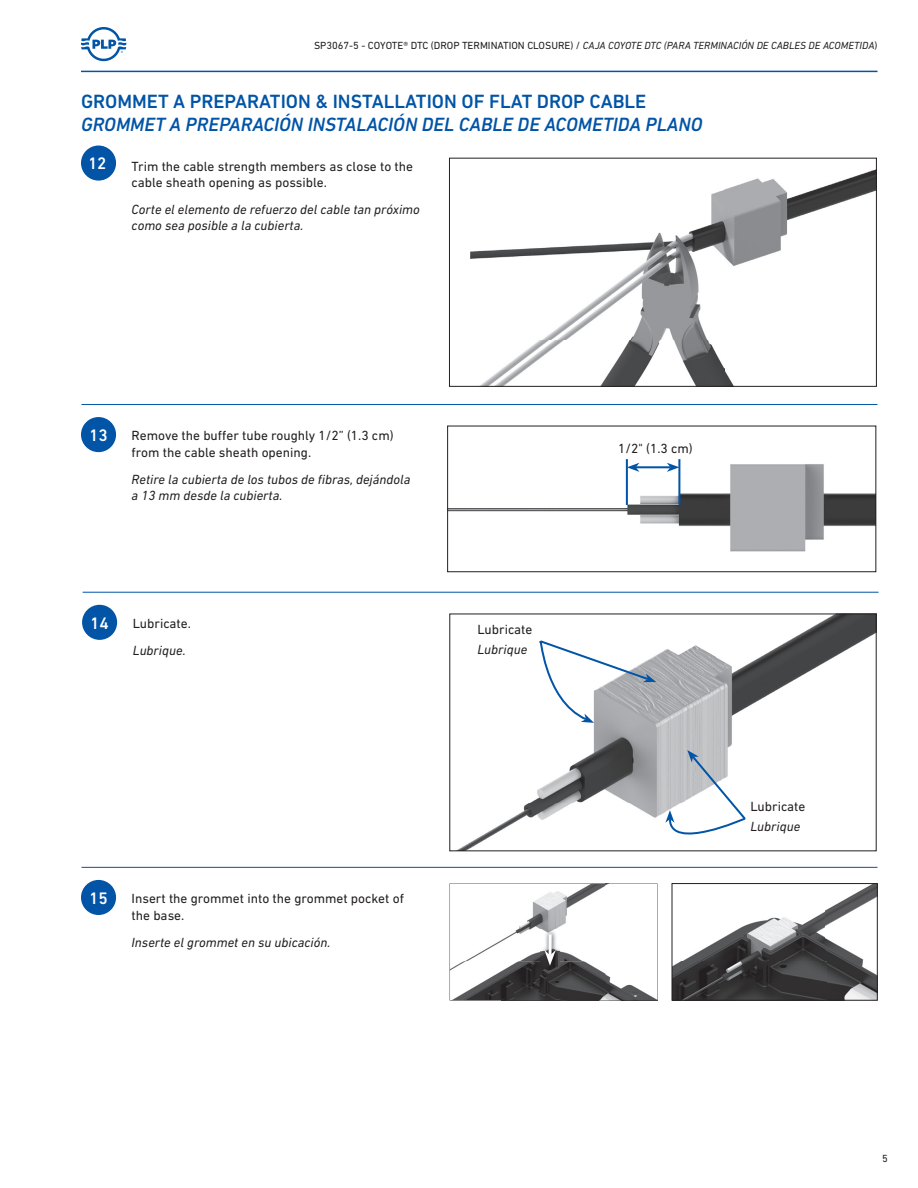
<style>
.page{position:relative;width:918px;height:1188px;background:#fff}
.page>*{position:absolute;margin:0;border:0;box-sizing:border-box;transform-origin:0 0}
.t1{font:italic 500 19.5px "DIN Next LT Pro";color:#0154a6}
.t2{font:500 19.5px "DIN Next LT Pro";color:#0154a6}
.t3{font:500 16.95px "DIN Next LT Pro";color:#fff}
.t4{font:13.5px/16.2px "DIN Next LT Pro";color:#231f20}
.t5{font:italic 13.5px/16.2px "DIN Next LT Pro";color:#231f20}
.t6{font:italic 10.5px "DIN Next LT Pro";color:#231f20}
.t7{font:10.5px "DIN Next LT Pro";color:#231f20}
.s1{font-style:normal}
</style>
<div class="page">
<hr style="left:81px;top:71px;width:797px;height:1px;background:#0154a6">
<svg style="left:81px;top:27px;width:45px;height:34px"></svg>
<img style="left:471px;top:169px;width:404px;height:216px">
<div style="left:449px;top:158px;width:428px;height:229px;border:1px solid #231f20"></div>
<img style="left:459px;top:616px;width:415px;height:233px">
<svg style="left:538px;top:631px;width:118px;height:92px"></svg>
<svg style="left:665px;top:750px;width:83px;height:102px"></svg>
<img style="left:674px;top:885px;width:202px;height:113px">
<div style="left:672px;top:883px;width:206px;height:117px;border:1px solid #231f20"></div>
<svg style="left:450px;top:883px;width:207px;height:118px"></svg>
<div style="left:81px;top:146px;width:35px;height:35px;background:#0154a6;border-radius:50%"></div>
<hr style="left:82px;top:404px;width:796px;height:1px;background:#0154a6">
<div style="left:81px;top:417px;width:35px;height:35px;background:#0154a6;border-radius:50%"></div>
<img style="left:449px;top:459px;width:425px;height:93px">
<div style="left:447px;top:426px;width:429px;height:146px;border:1px solid #231f20"></div>
<hr style="left:626px;top:459px;width:2px;height:46px;background:#0154a6">
<hr style="left:678px;top:459px;width:2px;height:46px;background:#0154a6">
<hr style="left:636px;top:466px;width:34px;height:2px;background:#0154a6">
<svg style="left:627px;top:463px;width:12px;height:9px"></svg>
<svg style="left:667px;top:463px;width:12px;height:9px"></svg>
<hr style="left:83px;top:592px;width:796px;height:1px;background:#0154a6">
<div style="left:82px;top:605px;width:35px;height:35px;background:#0154a6;border-radius:50%"></div>
<hr style="left:82px;top:867px;width:796px;height:1px;background:#0154a6">
<div style="left:81px;top:880px;width:35px;height:35px;background:#0154a6;border-radius:50%"></div>
<p class="t6" style="left:314px;top:40px;width:565px"><span class="s1">SP3067-5 - COYOTE® DTC (DROP TERMINATION CLOSURE) /</span> CAJA COYOTE DTC (PARA TERMINACIÓN DE CABLES DE ACOMETIDA<span class="s1">)</span></p>
<h1 class="t2" style="left:81px;top:90px;width:567px">GROMMET A PREPARATION &amp; INSTALLATION OF FLAT DROP CABLE</h1>
<h1 class="t1" style="left:81px;top:113px;width:623px">GROMMET A PREPARACIÓN INSTALACIÓN DEL CABLE DE ACOMETIDA PLANO</h1>
<p class="t4" style="left:132px;top:158px;width:283px">Trim the cable strength members as close to the cable sheath opening as possible.</p>
<p class="t5" style="left:132px;top:201px;width:290px">Corte el elemento de refuerzo del cable tan próximo como sea posible a la cubierta.</p>
<p class="t3" style="left:88px;top:153px;width:20px">12</p>
<p class="t3" style="left:89px;top:425px;width:20px">13</p>
<p class="t4" style="left:132px;top:428px;width:263px">Remove the buffer tube roughly 1/2” (1.3 cm) from the cable sheath opening.</p>
<p class="t5" style="left:132px;top:471px;width:280px">Retire la cubierta de los tubos de fibras, dejándola a 13 mm desde la cubierta.</p>
<p class="t4" style="left:618px;top:440px;width:76px">1/2" (1.3 cm)</p>
<p class="t3" style="left:90px;top:613px;width:20px">14</p>
<p class="t4" style="left:133px;top:615px;width:60px">Lubricate.</p>
<p class="t5" style="left:133px;top:642px;width:55px">Lubrique.</p>
<p class="t4" style="left:477px;top:622px;width:57px">Lubricate</p>
<p class="t5" style="left:477px;top:641px;width:51px">Lubrique</p>
<p class="t4" style="left:750px;top:799px;width:57px">Lubricate</p>
<p class="t5" style="left:750px;top:818px;width:51px">Lubrique</p>
<p class="t3" style="left:89px;top:888px;width:20px">15</p>
<p class="t4" style="left:132px;top:891px;width:274px">Insert the grommet into the grommet pocket of the base.</p>
<p class="t5" style="left:132px;top:934px;width:200px">Inserte el grommet en su ubicación.</p>
<p class="t7" style="left:882px;top:1152px;width:7px">5</p>
</div>
